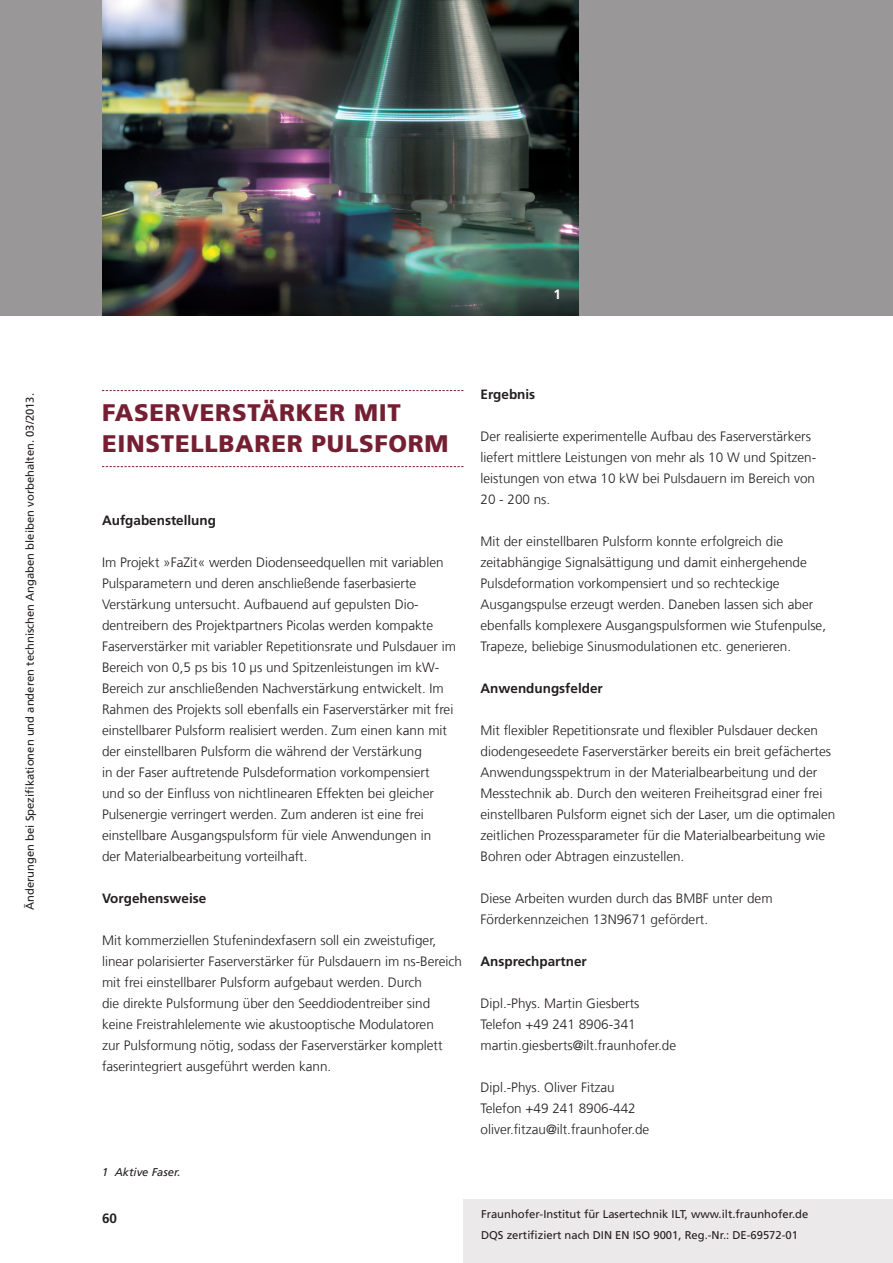
<style>
.page{position:relative;width:893px;height:1263px;background:#fff}
.page>*{position:absolute;margin:0;border:0;box-sizing:border-box;transform-origin:0 0}
.t1{font:900 24px "Frutiger LT Com";letter-spacing:.03em;color:#751f32}
.t2{font:300 13.5px/21px "Frutiger LT Com";color:#231f20}
.t3{font:700 13.5px "Frutiger LT Com";color:#231f20}
.t4{font:700 13.5px "Frutiger LT Com";color:#fff}
.t5{font:11.25px/21px "Frutiger LT Com";color:#231f20}
.t6{font:italic 11.25px "Frutiger LT Com";color:#231f20}
</style>
<div class="page">
<div style="left:463px;top:1199px;width:430px;height:64px;background:#ece9ea"></div>
<svg style="left:102px;top:390px;width:361px;height:1px"></svg>
<svg style="left:102px;top:466px;width:361px;height:1px"></svg>
<div style="left:0;top:0;width:893px;height:315px;background:#999798"></div>
<img style="left:102px;top:0;width:476px;height:315px">
<p class="t5" style="left:20px;top:910px;width:518px;rotate:-90deg">Änderungen bei Spezifikationen und anderen technischen Angaben bleiben vorbehalten. 03/2013.</p>
<p class="t4" style="left:554px;top:286px;width:9px">1</p>
<h1 class="t1" style="left:102px;top:398px;width:31px">FASER</h1>
<h1 class="t1" style="left:182px;top:398px;width:34px">VERST</h1>
<h1 class="t1" style="left:260px;top:398px;width:37px">ÄRKER</h1>
<h1 class="t1" style="left:354px;top:398px;width:36px">MIT</h1>
<h1 class="t1" style="left:102px;top:429px;width:16px">EINSTE</h1>
<h1 class="t1" style="left:190px;top:429px;width:63px">LLBARER</h1>
<h1 class="t1" style="left:312px;top:429px;width:139px">PU LSFORM</h1>
<p class="t3" style="left:102px;top:512px;width:116px">Aufgabenstellung</p>
<p class="t2" style="left:102px;top:552px;width:355px">Im Projekt »FaZit« werden Diodenseedquellen mit variablen Pulsparametern und deren anschließende faserbasierte Verstärkung untersucht. Aufbauend auf gepulsten Dio&shy;dentreibern des Projektpartners Picolas werden kompakte Faserverstärker mit variabler Repetitionsrate und Pulsdauer im Bereich von 0,5 ps bis 10 µs und Spitzenleistungen im kW-Bereich zur anschließenden Nachverstärkung entwickelt. Im Rahmen des Projekts soll ebenfalls ein Faserverstärker mit frei einstellbarer Pulsform realisiert werden. Zum einen kann mit der einstellbaren Pulsform die während der Verstärkung<br>in der Faser auftretende Pulsdeformation vorkompensiert<br>und so der Einfluss von nichtlinearen Effekten bei gleicher Pulsenergie verringert werden. Zum anderen ist eine frei einstellbare Ausgangspulsform für viele Anwendungen in<br>der Materialbearbeitung vorteilhaft.</p>
<p class="t3" style="left:102px;top:890px;width:106px">Vorgehensweise</p>
<p class="t2" style="left:102px;top:930px;width:361px">Mit kommerziellen Stufenindexfasern soll ein zweistufiger, linear polarisierter Faserverstärker für Pulsdauern im ns-Bereich mit frei einstellbarer Pulsform aufgebaut werden. Durch<br>die direkte Pulsformung über den Seeddiodentreiber sind keine Freistrahlelemente wie akustooptische Modulatoren<br>zur Pulsformung nötig, sodass der Faserverstärker komplett faserintegriert ausgeführt werden kann.</p>
<p class="t6" style="left:102px;top:1166px;width:80px">1 Aktive Faser.</p>
<p class="t3" style="left:102px;top:1210px;width:17px">60</p>
<p class="t3" style="left:480px;top:387px;width:56px">Ergebnis</p>
<p class="t2" style="left:480px;top:426px;width:337px">Der realisierte experimentelle Aufbau des Faserverstärkers liefert mittlere Leistungen von mehr als 10 W und Spitzen&shy;leistungen von etwa 10 kW bei Pulsdauern im Bereich von 20 - 200 ns.</p>
<p class="t2" style="left:480px;top:531px;width:347px">Mit der einstellbaren Pulsform konnte erfolgreich die zeitabhängige Signalsättigung und damit einhergehende Pulsdeformation vorkompensiert und so rechteckige Ausgangspulse erzeugt werden. Daneben lassen sich aber ebenfalls komplexere Ausgangspulsformen wie Stufenpulse, Trapeze, beliebige Sinusmodulationen etc. generieren.</p>
<p class="t3" style="left:480px;top:681px;width:124px">Anwendungsfelder</p>
<p class="t2" style="left:480px;top:720px;width:356px">Mit flexibler Repetitionsrate und flexibler Pulsdauer decken diodengeseedete Faserverstärker bereits ein breit gefächertes Anwendungsspektrum in der Materialbearbeitung und der Messtechnik ab. Durch den weiteren Freiheitsgrad einer frei einstellbaren Pulsform eignet sich der Laser, um die optimalen zeitlichen Prozessparameter für die Materialbearbeitung wie Bohren oder Abtragen einzustellen.</p>
<p class="t2" style="left:480px;top:888px;width:294px">Diese Arbeiten wurden durch das BMBF unter dem<br>Förderkennzeichen 13N9671 gefördert.</p>
<p class="t3" style="left:480px;top:954px;width:108px">Ansprechpartner</p>
<p class="t2" style="left:480px;top:993px;width:197px">Dipl.-Phys. Martin Giesberts<br>Telefon +49 241 8906-341 martin.giesberts@ilt.fraunhofer.de</p>
<p class="t2" style="left:480px;top:1077px;width:170px">Dipl.-Phys. Oliver Fitzau<br>Telefon +49 241 8906-442 oliver.fitzau@ilt.fraunhofer.de</p>
<p class="t5" style="left:481px;top:1204px;width:329px">Fraunhofer-Institut für Lasertechnik ILT, www.ilt.fraunhofer.de<br>DQS zertifiziert nach DIN EN ISO 9001, Reg.-Nr.: DE-69572-01</p>
</div>
